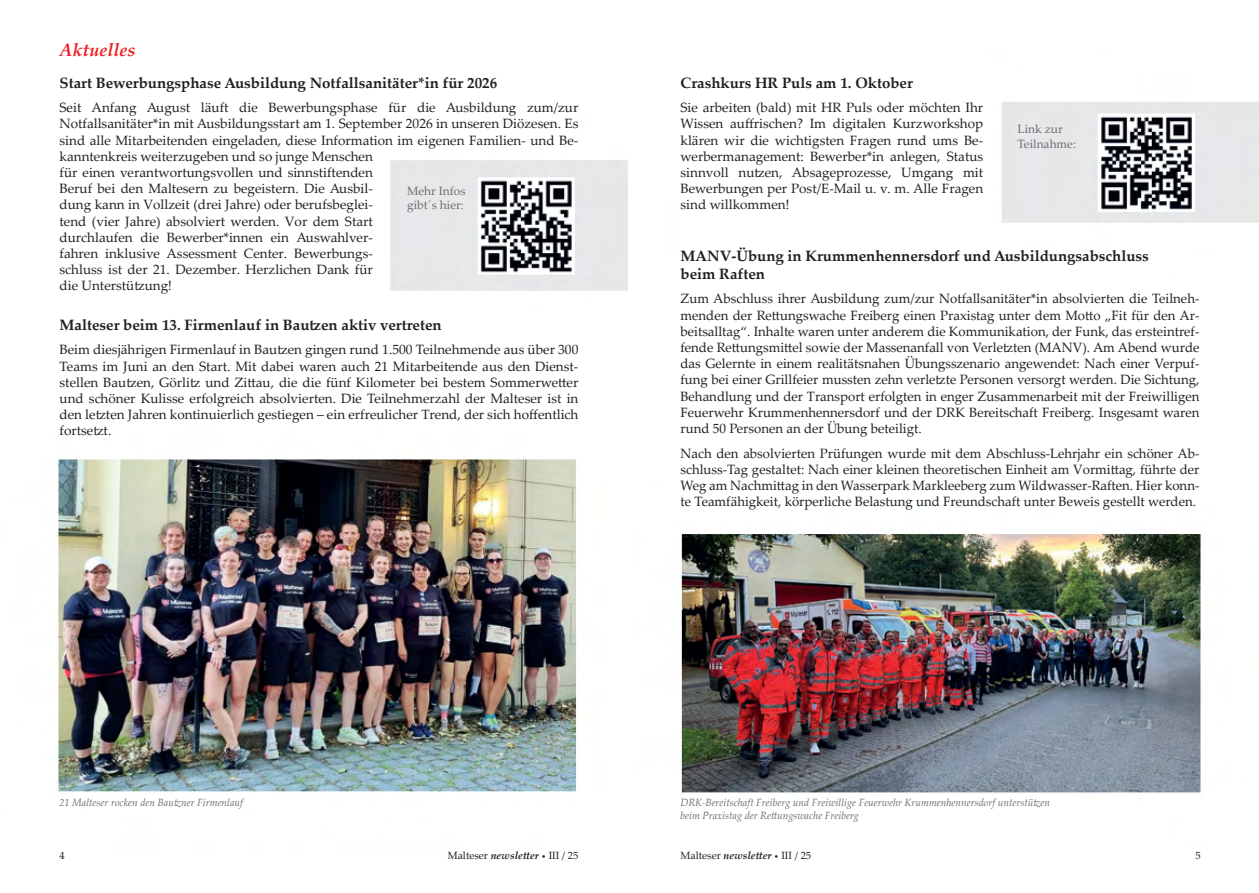
<style>
.page{position:relative;width:1259px;height:893px;background:#fff}
.page>*{position:absolute;margin:0;border:0;box-sizing:border-box;transform-origin:0 0}
.t1{font:italic 700 18px "Palatino Linotype";color:#ee1d23}
.t2{font:700 15px/18px "Palatino Linotype";color:#231f20}
.t3{font:13.5px/16.2px "Palatino Linotype";color:#231f20;text-align:justify}
.t4{font:12px/14.4px "Palatino Linotype";color:#6c6d70}
.t5{font:italic 10.5px/12.6px "Palatino Linotype";color:#6c6d70}
.t6{font:10.5px "Palatino Linotype";color:#231f20}
.s1{font-weight:700;font-style:italic}
.s2{font-size:7.5px}
</style>
<div class="page">
<img style="left:58px;top:101px;width:1201px;height:692px">
<h1 class="t1" style="left:60px;top:37px;width:77px">Aktuelles</h1>
<p class="t2" style="left:60px;top:73px;width:439px">Start Bewerbungsphase Ausbildung Notfallsanitäter*in für 2026</p>
<p class="t3" style="left:60px;top:99px;width:520px;text-align:left">Seit Anfang August läuft die Bewerbungsphase für die Ausbildung zum/zur Notfallsanitäter*in mit Ausbildungsstart am 1. September 2026 in unseren Diözesen. Es sind alle Mitarbeitenden eingeladen, diese Information im eigenen Familien- und Be&shy;kanntenkreis weiterzugeben und so junge Menschen<br>für einen verantwortungsvollen und sinnstiftenden<br>Beruf bei den Maltesern zu begeistern. Die Ausbil-<br>dung kann in Vollzeit (drei Jahre) oder berufsbeglei-<br>tend (vier Jahre) absolviert werden. Vor dem Start<br>durchlaufen die Bewerber*innen ein Auswahlver-<br>fahren inklusive Assessment Center. Bewerbungs-<br>schluss ist der 21. Dezember. Herzlichen Dank für<br>die Unterstützung!</p>
<p class="t2" style="left:60px;top:315px;width:384px">Malteser beim 13. Firmenlauf in Bautzen aktiv vertreten</p>
<p class="t3" style="left:60px;top:341px;width:520px">Beim diesjährigen Firmenlauf in Bautzen gingen rund 1.500 Teilnehmende aus über 300<br>Teams im Juni an den Start. Mit dabei waren auch 21 Mitarbeitende aus den Dienst&shy;stellen Bautzen, Görlitz und Zittau, die die fünf Kilometer bei bestem Sommerwetter und schöner Kulisse erfolgreich absolvierten. Die Teilnehmerzahl der Malteser ist in den letzten Jahren kontinuierlich gestiegen – ein erfreulicher Trend, der sich hoffentlich fortsetzt.</p>
<p class="t4" style="left:407px;top:183px;width:60px">Mehr Infos gibt´s hier:</p>
<p class="t2" style="left:680px;top:73px;width:234px">Crashkurs HR Puls am 1. Oktober</p>
<p class="t3" style="left:680px;top:99px;width:304px">Sie arbeiten (bald) mit HR Puls oder möchten Ihr Wissen auffrischen? Im digitalen Kurzworkshop klären wir die wichtigsten Fragen rund ums Be&shy;werbermanagement: Bewerber*in anlegen, Status sinnvoll nutzen, Absageprozesse, Umgang mit Bewerbungen per Post/E-Mail u. v. m. Alle Fragen sind willkommen!</p>
<p class="t2" style="left:680px;top:246px;width:470px">MANV-Übung in Krummenhennersdorf und Ausbildungsabschluss beim Raften</p>
<p class="t3" style="left:680px;top:290px;width:520px">Zum Abschluss ihrer Ausbildung zum/zur Notfallsanitäter*in absolvierten die Teilneh&shy;menden der Rettungswache Freiberg einen Praxistag unter dem Motto „Fit für den Ar&shy;beitsalltag“. Inhalte waren unter anderem die Kommunikation, der Funk, das ersteintref&shy;fende Rettungsmittel sowie der Massenanfall von Verletzten (MANV). Am Abend wurde das Gelernte in einem realitätsnahen Übungsszenario angewendet: Nach einer Verpuf&shy;fung bei einer Grillfeier mussten zehn verletzte Personen versorgt werden. Die Sichtung, Behandlung und der Transport erfolgten in enger Zusammenarbeit mit der Freiwilligen Feuerwehr Krummenhennersdorf und der DRK Bereitschaft Freiberg. Insgesamt waren rund 50 Personen an der Übung beteiligt.</p>
<p class="t3" style="left:680px;top:444px;width:520px">Nach den absolvierten Prüfungen wurde mit dem Abschluss-Lehrjahr ein schöner Ab&shy;schluss-Tag gestaltet: Nach einer kleinen theoretischen Einheit am Vormittag, führte der Weg am Nachmittag in den Wasserpark Markleeberg zum Wildwasser-Raften. Hier konn&shy;te Teamfähigkeit, körperliche Belastung und Freundschaft unter Beweis gestellt werden.</p>
<p class="t4" style="left:1017px;top:122px;width:60px">Link zur<br>Teilnahme:</p>
<p class="t5" style="left:60px;top:796px;width:185px">21 Malteser rocken den Bautzner Firmenlauf</p>
<p class="t5" style="left:680px;top:796px;width:371px">DRK-Bereitschaft Freiberg und Freiwillige Feuerwehr Krummenhennersdorf unterstützen beim Praxistag der Rettungswache Freiberg</p>
<p class="t6" style="left:60px;top:848px;width:7px">4</p>
<p class="t6" style="left:448px;top:848px;width:132px">Malteser <span class="s1">newsletter</span> <span class="s2">•</span> III / 25</p>
<p class="t6" style="left:1195px;top:848px;width:7px">5</p>
<p class="t6" style="left:680px;top:848px;width:132px">Malteser <span class="s1">newsletter</span> <span class="s2">•</span> III / 25</p>
</div>
